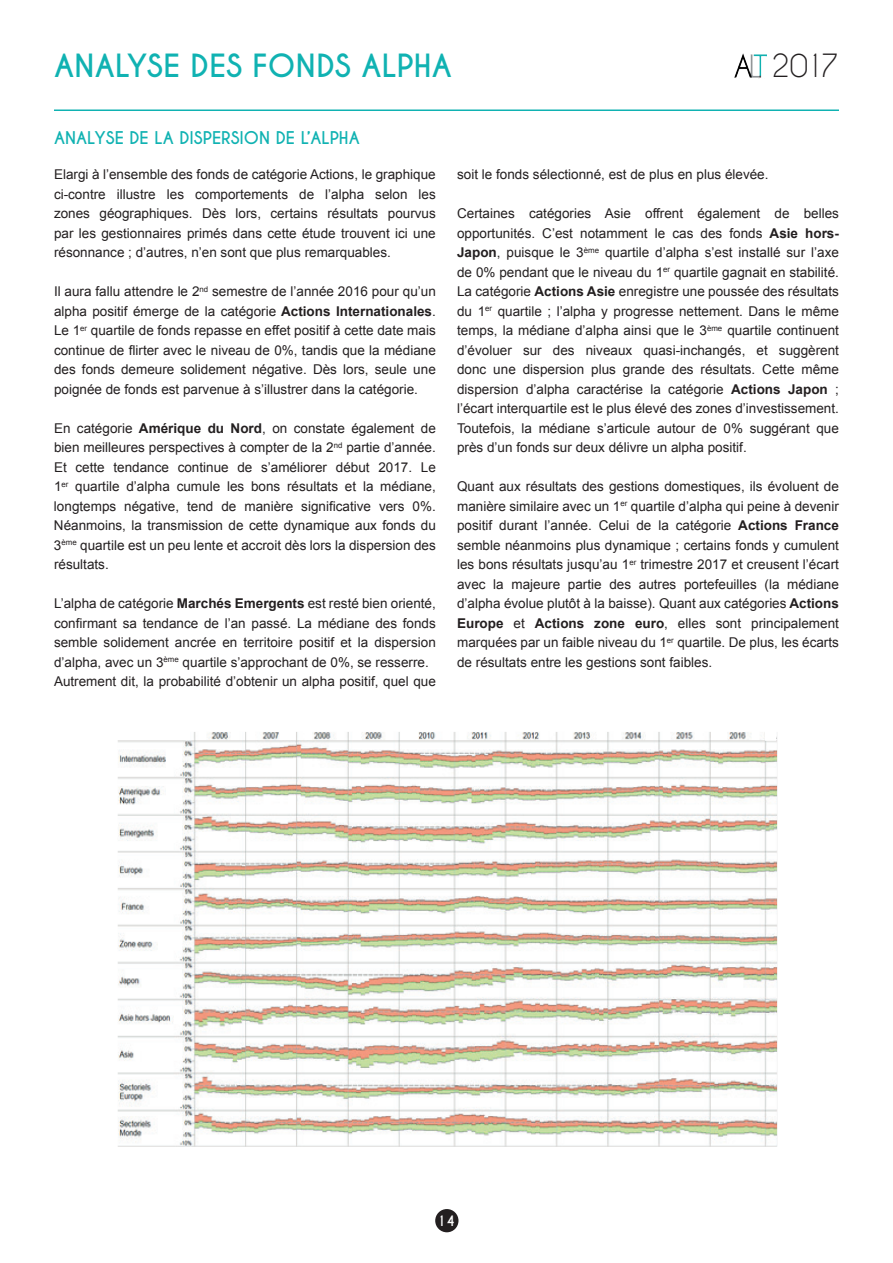
<style>
.page{position:relative;width:893px;height:1263px;background:#fff}
.page>*{position:absolute;margin:0;border:0;box-sizing:border-box;transform-origin:0 0}
.t1{font:700 30px "Caviar Dreams";letter-spacing:.01em;color:#10b2b2}
.t2{font:30px "Caviar Dreams";color:#231f20}
.t3{font:700 16.5px "Caviar Dreams";color:#10b2b2}
.t4{font:13.5px/19.5px "Arial";color:#231f20;text-align:justify}
.t5{font:700 13.5px "Caviar Dreams";color:#fff}
.s1{font-weight:700}
</style>
<div class="page">
<img style="left:118px;top:732px;width:659px;height:414px">
<div style="left:435px;top:1209px;width:23px;height:23px;background:#231f20;border-radius:50%"></div>
<hr style="left:54px;top:109px;width:785px;height:2px;background:#10b2b2">
<img style="left:734px;top:54px;width:33px;height:24px">
<h1 class="t1" style="left:54px;top:48px;width:399px">ANALYSE DES FONDS ALPHA</h1>
<h1 class="t2" style="left:771px;top:48px;width:69px">2017</h1>
<p class="t3" style="left:54px;top:128px;width:307px">ANALYSE DE LA DISPERSION DE L’ALPHA</p>
<p class="t4" style="left:54px;top:165px;width:383px">Elargi à l’ensemble des fonds de catégorie Actions, le graphique ci-contre illustre les comportements de l’alpha selon les zones géographiques. Dès lors, certains résultats pourvus par les gestionnaires primés dans cette étude trouvent ici une résonnance ; d’autres, n’en sont que plus remarquables.</p>
<p class="t4" style="left:54px;top:282px;width:383px">Il aura fallu attendre le 2<sup>nd</sup> semestre de l’année 2016 pour qu’un alpha positif émerge de la catégorie <span class="s1">Actions Internationales</span>.<br>Le 1<sup>er</sup> quartile de fonds repasse en effet positif à cette date mais continue de flirter avec le niveau de 0%, tandis que la médiane des fonds demeure solidement négative. Dès lors, seule une poignée de fonds est parvenue à s’illustrer dans la catégorie.</p>
<p class="t4" style="left:54px;top:418px;width:383px">En catégorie <span class="s1">Amérique du Nord</span>, on constate également de bien meilleures perspectives à compter de la 2<sup>nd</sup> partie d’année.<br>Et cette tendance continue de s’améliorer début 2017. Le 1<sup>er</sup> quartile d’alpha cumule les bons résultats et la médiane, longtemps négative, tend de manière significative vers 0%.<br>Néanmoins, la transmission de cette dynamique aux fonds du 3<sup>ème</sup> quartile est un peu lente et accroit dès lors la dispersion des résultats.</p>
<p class="t4" style="left:54px;top:594px;width:383px;text-align:left">L’alpha de catégorie <span class="s1">Marchés Emergents</span> est resté bien orienté, confirmant sa tendance de l’an passé. La médiane des fonds semble solidement ancrée en territoire positif et la dispersion d’alpha, avec un 3<sup>ème</sup> quartile s’approchant de 0%, se resserre.<br>Autrement dit, la probabilité d’obtenir un alpha positif, quel que</p>
<p class="t4" style="left:457px;top:165px;width:313px">soit le fonds sélectionné, est de plus en plus élevée.</p>
<p class="t4" style="left:457px;top:204px;width:383px">Certaines catégories Asie offrent également de belles opportunités. C’est notamment le cas des fonds <span class="s1">Asie hors-Japon</span>, puisque le 3<sup>ème</sup> quartile d’alpha s’est installé sur l’axe de 0% pendant que le niveau du 1<sup>er</sup> quartile gagnait en stabilité.<br>La catégorie <span class="s1">Actions Asie</span> enregistre une poussée des résultats du 1<sup>er</sup> quartile ; l’alpha y progresse nettement. Dans le même temps, la médiane d’alpha ainsi que le 3<sup>ème</sup> quartile continuent d’évoluer sur des niveaux quasi-inchangés, et suggèrent donc une dispersion plus grande des résultats. Cette même dispersion d’alpha caractérise la catégorie <span class="s1">Actions Japon</span> ; l’écart interquartile est le plus élevé des zones d’investissement.<br>Toutefois, la médiane s’articule autour de 0% suggérant que près d’un fonds sur deux délivre un alpha positif.</p>
<p class="t4" style="left:457px;top:477px;width:383px">Quant aux résultats des gestions domestiques, ils évoluent de manière similaire avec un 1<sup>er</sup> quartile d’alpha qui peine à devenir positif durant l’année. Celui de la catégorie <span class="s1">Actions France </span>semble néanmoins plus dynamique ; certains fonds y cumulent les bons résultats jusqu’au 1<sup>er</sup> trimestre 2017 et creusent l’écart avec la majeure partie des autres portefeuilles (la médiane d’alpha évolue plutôt à la baisse). Quant aux catégories <span class="s1">Actions Europe</span> et <span class="s1">Actions zone euro</span>, elles sont principalement marquées par un faible niveau du 1<sup>er</sup> quartile. De plus, les écarts de résultats entre les gestions sont faibles.</p>
<p class="t5" style="left:437px;top:1213px;width:20px">14</p>
</div>
